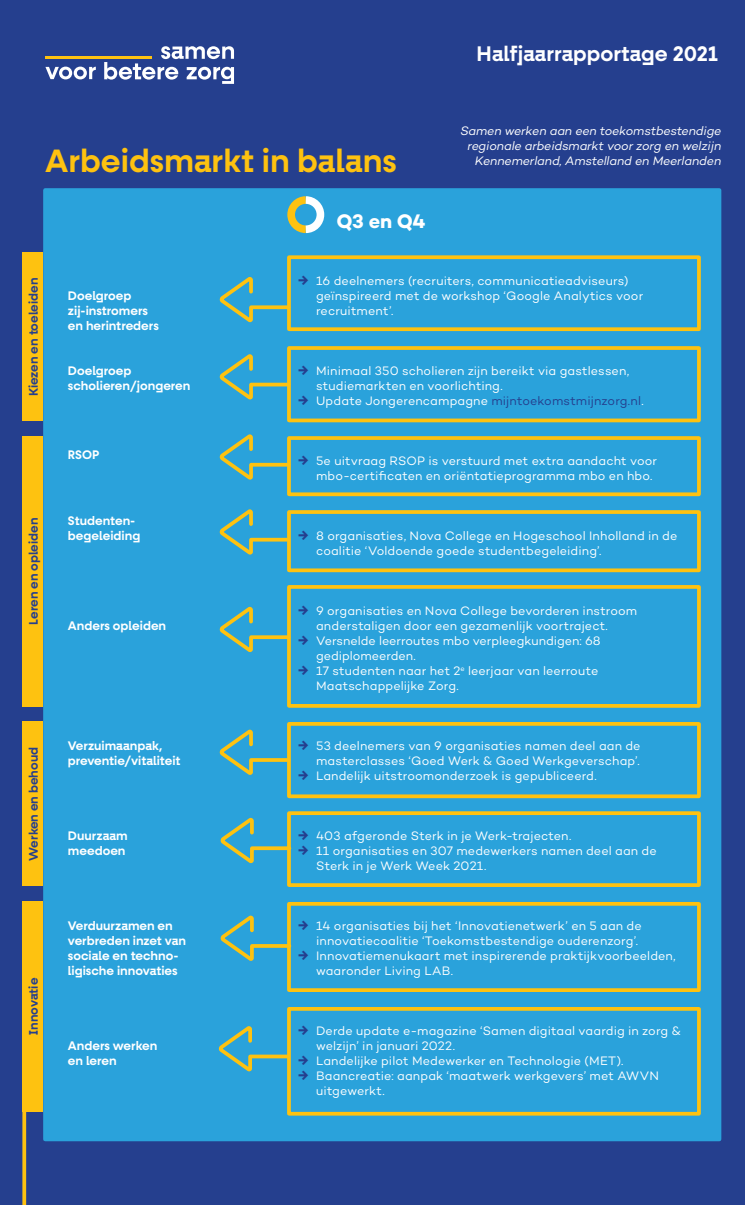
<style>
.page{position:relative;width:745px;height:1205px;background:#fff}
.page>*{position:absolute;margin:0;border:0;box-sizing:border-box;transform-origin:0 0}
.t1{font:600 32.5px "Fractul";color:#fec210}
.t2{font:600 21.25px "Fractul";color:#fff}
.t3{font:700 20px "Campton";color:#fff}
.t4{font:12.5px/15px "Campton";letter-spacing:.01em;color:#fff}
.t5{font:600 12.5px/15px "Fractul";color:#fff}
.Intro{font:italic 12.5px/15px "Campton";letter-spacing:-.01em;color:#fff;text-align:right}
.t6{font:600 12.5px "Fractul";color:#253f8e}
.s1{font-weight:700;font-size:13.75px;color:#253f8e}
.s2{color:#253f8e}
</style>
<div class="page">
<div style="left:0;top:0;width:744px;height:1205px;background:#253f8e"></div>
<div style="left:22px;top:253px;width:21px;height:168px;background:#fec210"></div>
<div style="left:22px;top:436px;width:21px;height:270px;background:#fec210"></div>
<div style="left:22px;top:721px;width:21px;height:165px;background:#fec210"></div>
<div style="left:22px;top:901px;width:21px;height:210px;background:#fec210"></div>
<svg style="left:45px;top:67px;width:51px;height:12px"></svg>
<svg style="left:104px;top:46px;width:130px;height:38px"></svg>
<hr style="left:45px;top:56px;width:107px;height:3px;background:#fec210">
<div style="left:45px;top:190px;width:674px;height:949px;background:#2aa2db"></div>
<div style="left:43px;top:188px;width:677px;height:953px;border:4px solid #2aa2db"></div>
<svg style="left:283px;top:192px;width:45px;height:42px"></svg>
<svg style="left:219px;top:277px;width:68px;height:46px"></svg>
<div style="left:287px;top:255px;width:413px;height:76px;border:4px solid #fec210"></div>
<div style="left:287px;top:346px;width:413px;height:76px;border:4px solid #fec210"></div>
<svg style="left:219px;top:352px;width:73px;height:51px"></svg>
<div style="left:287px;top:436px;width:413px;height:60px;border:4px solid #fec210"></div>
<svg style="left:219px;top:434px;width:73px;height:49px"></svg>
<div style="left:287px;top:510px;width:413px;height:62px;border:4px solid #fec210"></div>
<div style="left:287px;top:585px;width:413px;height:123px;border:4px solid #fec210"></div>
<svg style="left:219px;top:509px;width:73px;height:49px"></svg>
<svg style="left:219px;top:605px;width:73px;height:50px"></svg>
<div style="left:287px;top:722px;width:413px;height:76px;border:4px solid #fec210"></div>
<svg style="left:219px;top:728px;width:73px;height:50px"></svg>
<div style="left:287px;top:1007px;width:413px;height:108px;border:4px solid #fec210"></div>
<svg style="left:218px;top:1024px;width:73px;height:51px"></svg>
<div style="left:287px;top:811px;width:413px;height:76px;border:4px solid #fec210"></div>
<svg style="left:220px;top:816px;width:72px;height:50px"></svg>
<div style="left:287px;top:902px;width:413px;height:90px;border:4px solid #fec210"></div>
<svg style="left:220px;top:914px;width:72px;height:50px"></svg>
<hr style="left:22px;top:1043px;width:4px;height:162px;background:#fec210">
<p class="t1" style="left:45px;top:142px;width:353px">Arbeidsmarkt in balans</p>
<p class="t3" style="left:336px;top:208px;width:90px">Q3 en Q4</p>
<p class="t2" style="left:476px;top:41px;width:242px">Halfjaarrapportage 2021</p>
<p class="Intro" style="left:460px;top:123px;width:262px">Samen werken aan een toekomstbestendige regionale arbeidsmarkt voor zorg en welzijn<br>Kennemerland, Amstelland en Meerlanden</p>
<p class="t6" style="left:26px;top:396px;width:120px;rotate:-90deg">Kiezen en toeleiden</p>
<p class="t6" style="left:26px;top:624px;width:108px;rotate:-90deg">Leren en opleiden</p>
<p class="t5" style="left:68px;top:288px;width:65px">Doelgroep</p>
<p class="t5" style="left:68px;top:303px;width:81px">zij-instromers</p>
<p class="t5" style="left:68px;top:318px;width:92px">en herintreders</p>
<p class="t5" style="left:68px;top:363px;width:65px">Doelgroep</p>
<p class="t5" style="left:68px;top:378px;width:124px">scholieren/jongeren</p>
<p class="t5" style="left:68px;top:447px;width:33px">RSOP</p>
<p class="t5" style="left:68px;top:513px;width:74px">Studenten&shy;begeleiding</p>
<p class="t5" style="left:68px;top:618px;width:100px">Anders opleiden</p>
<p class="t6" style="left:26px;top:860px;width:115px;rotate:-90deg">Werken en behoud</p>
<p class="t6" style="left:26px;top:1034px;width:58px;rotate:-90deg">Innovatie</p>
<p class="t5" style="left:68px;top:738px;width:96px">Verzuimaanpak,</p>
<p class="t5" style="left:68px;top:753px;width:114px">preventie/vitaliteit</p>
<p class="t5" style="left:68px;top:828px;width:61px">Duurzaam</p>
<p class="t5" style="left:68px;top:843px;width:59px">meedoen</p>
<p class="t5" style="left:68px;top:918px;width:120px">Verduurzamen en verbreden inzet van</p>
<p class="t5" style="left:68px;top:948px;width:112px">sociale en techno&shy;ligische innovaties</p>
<p class="t5" style="left:68px;top:1038px;width:91px">Anders werken</p>
<p class="t5" style="left:68px;top:1053px;width:50px">en leren</p>
<p class="t4" style="left:316px;top:273px;width:328px;text-indent:-18px"><span class="s1">→</span> 16 deelnemers (recruiters, communicatieadviseurs) geïnspireerd met de workshop ‘Google Analytics voor recruitment’.</p>
<p class="t4" style="left:316px;top:363px;width:314px;text-indent:-18px"><span class="s1">→</span> Minimaal 350 scholieren zijn bereikt via gastlessen, studiemarkten en voorlichting.</p>
<p class="t4" style="left:298px;top:393px;width:347px"><span class="s1">→</span> Update Jongerencampagne <span class="s2">mijntoekomstmijnzorg.nl</span>.</p>
<p class="t4" style="left:316px;top:453px;width:342px;text-indent:-18px"><span class="s1">→</span> 5e uitvraag RSOP is verstuurd met extra aandacht voor mbo-certificaten en oriëntatieprogramma mbo en hbo.</p>
<p class="t4" style="left:316px;top:528px;width:362px;text-indent:-18px"><span class="s1">→</span> 8 organisaties, Nova College en Hogeschool Inholland in de coalitie ‘Voldoende goede studentbegeleiding’.</p>
<p class="t4" style="left:316px;top:603px;width:322px;text-indent:-18px"><span class="s1">→</span> 9 organisaties en Nova College bevorderen instroom anderstaligen door een gezamenlijk voortraject.</p>
<p class="t4" style="left:316px;top:633px;width:286px;text-indent:-18px"><span class="s1">→</span> Versnelde leerroutes mbo verpleegkundigen: 68 gediplomeerden.</p>
<p class="t4" style="left:316px;top:663px;width:283px;text-indent:-18px"><span class="s1">→</span> 17 studenten naar het 2<sup>e</sup> leerjaar van leerroute<br>Maatschappelijke Zorg.</p>
<p class="t4" style="left:298px;top:738px;width:344px;text-align:right"><span class="s1">→</span> 53 deelnemers van 9 organisaties namen deel aan de masterclasses ‘Goed Werk &amp; Goed Werkgeverschap’.</p>
<p class="t4" style="left:298px;top:768px;width:300px"><span class="s1">→</span> Landelijk uitstroomonderzoek is gepubliceerd.</p>
<p class="t4" style="left:298px;top:828px;width:274px"><span class="s1">→</span> 403 afgeronde Sterk in je Werk-trajecten.</p>
<p class="t4" style="left:316px;top:843px;width:342px;text-indent:-18px"><span class="s1">→</span> 11 organisaties en 307 medewerkers namen deel aan de<br>Sterk in je Werk Week 2021.</p>
<p class="t4" style="left:298px;top:918px;width:345px;text-align:right"><span class="s1">→</span> 14 organisaties bij het ‘Innovatienetwerk’ en 5 aan de innovatiecoalitie ‘Toekomstbestendige ouderenzorg’.</p>
<p class="t4" style="left:316px;top:948px;width:361px;text-indent:-18px"><span class="s1">→</span> Innovatiemenukaart met inspirerende praktijkvoorbeelden, waaronder Living LAB.</p>
<p class="t4" style="left:316px;top:1023px;width:366px;text-indent:-18px"><span class="s1">→</span> Derde update e-magazine ‘Samen digitaal vaardig in zorg &amp; welzijn’ in januari 2022.</p>
<p class="t4" style="left:298px;top:1053px;width:326px"><span class="s1">→</span> Landelijke pilot Medewerker en Technologie (MET).</p>
<p class="t4" style="left:316px;top:1068px;width:344px;text-indent:-18px"><span class="s1">→</span> Baancreatie: aanpak ‘maatwerk werkgevers’ met AWVN uitgewerkt.</p>
</div>
